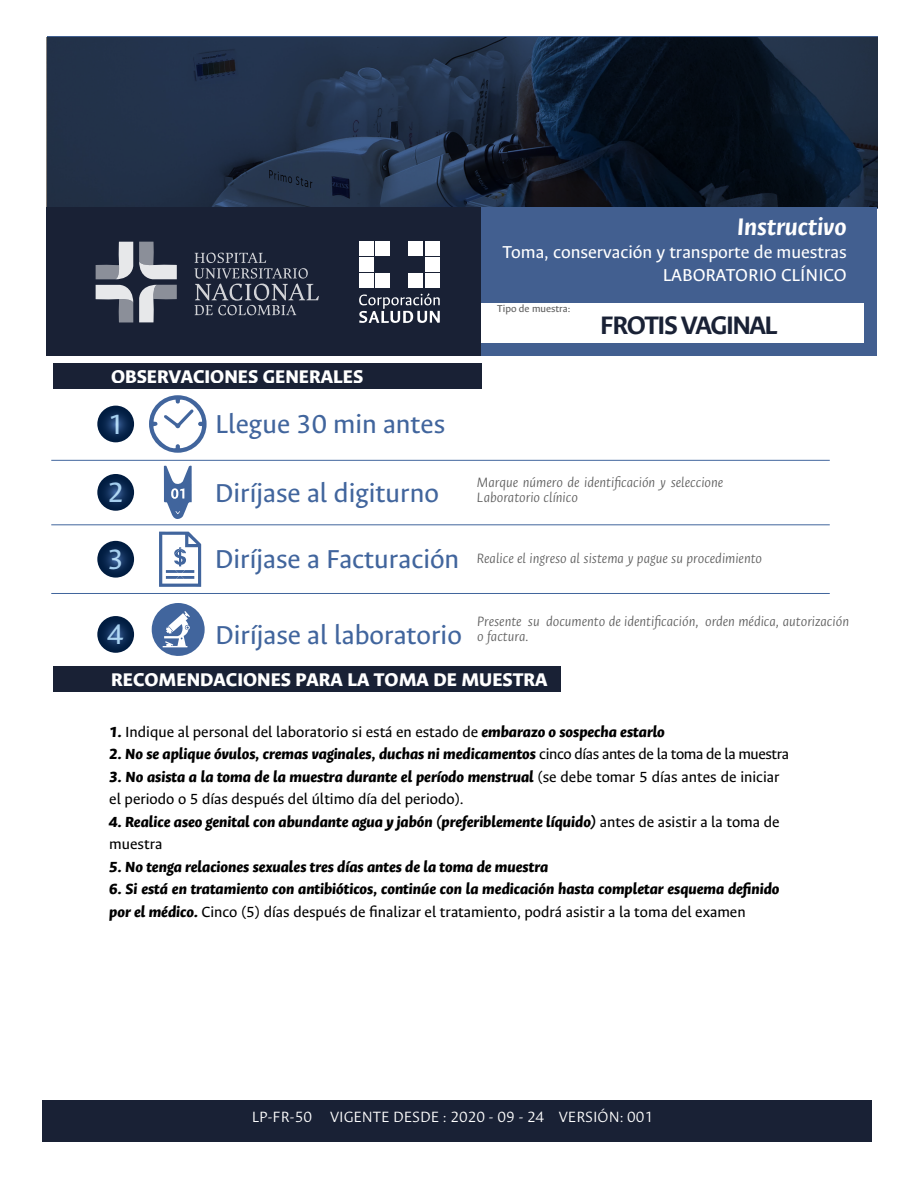
<style>
.page{position:relative;width:918px;height:1188px;background:#fff}
.page>*{position:absolute;margin:0;border:0;box-sizing:border-box;transform-origin:0 0}
.t1{font:31.5px "Ancizar Sans";color:#9ec3e5}
.t2{font:29.25px "Ancizar Sans";color:#41659d}
.t3{font:700 28.5px "Ancizar Sans";letter-spacing:-.05em;color:#192135}
.t4{font:italic 700 27px "Ancizar Sans";color:#fff}
.t5{font:800 20.7px "Ancizar Sans";color:#fff}
.t6{font:19.35px/23px "Ancizar Sans";color:#fff;text-align:right}
.t7{font:300 16.8px "Ancizar Sans";color:#fff}
.t8{font:italic 800 16.5px/22.5px "Ancizar Sans";color:#000}
.t9{font:16.5px/22.5px "Ancizar Sans";color:#000}
.t10{font:italic 300 15.3px/15.3px "Ancizar Sans";color:#606060}
.t11{font:11.1px "Ancizar Sans";color:#5d5d5d}
.s1{font-weight:800;font-style:italic}
.s2{font-weight:400;font-style:normal}
</style>
<div class="page">
<div style="left:53px;top:364px;width:429px;height:25px;background:#192135"></div>
<svg style="left:47px;top:36px;width:831px;height:172px;background:#19273c"></svg>
<div style="left:47px;top:208px;width:817px;height:148px;background:#192135"></div>
<svg style="left:96px;top:242px;width:81px;height:80px"></svg>
<svg style="left:194px;top:253px;width:125px;height:62px"></svg>
<div style="left:359px;top:242px;width:15px;height:14px;background:#fff"></div>
<div style="left:376px;top:242px;width:14px;height:14px;background:#fff"></div>
<div style="left:409px;top:242px;width:14px;height:14px;background:#fff"></div>
<div style="left:425px;top:242px;width:15px;height:14px;background:#fff"></div>
<div style="left:359px;top:258px;width:15px;height:14px;background:#fff"></div>
<div style="left:425px;top:258px;width:15px;height:14px;background:#fff"></div>
<div style="left:359px;top:274px;width:15px;height:14px;background:#fff"></div>
<div style="left:376px;top:274px;width:14px;height:14px;background:#fff"></div>
<div style="left:409px;top:274px;width:14px;height:14px;background:#fff"></div>
<div style="left:425px;top:274px;width:15px;height:14px;background:#fff"></div>
<svg style="left:359px;top:293px;width:81px;height:30px"></svg>
<div style="left:482px;top:208px;width:396px;height:148px;background:#425f90"></div>
<div style="left:482px;top:303px;width:382px;height:40px;background:#fff"></div>
<div style="left:53px;top:667px;width:508px;height:25px;background:#192135"></div>
<div style="left:42px;top:1100px;width:829px;height:42px;background:#192135"></div>
<svg style="left:149px;top:395px;width:58px;height:58px"></svg>
<svg style="left:164px;top:465px;width:28px;height:54px"></svg>
<svg style="left:159px;top:532px;width:42px;height:55px"></svg>
<svg style="left:97px;top:406px;width:37px;height:36px"></svg>
<svg style="left:97px;top:474px;width:37px;height:37px"></svg>
<svg style="left:97px;top:541px;width:37px;height:37px"></svg>
<svg style="left:97px;top:616px;width:37px;height:37px"></svg>
<hr style="left:51px;top:460px;width:779px;height:1px;background:#41659d">
<hr style="left:51px;top:524px;width:779px;height:1px;background:#41659d">
<hr style="left:51px;top:593px;width:779px;height:1px;background:#41659d">
<svg style="left:152px;top:603px;width:53px;height:53px"></svg>
<p class="t5" style="left:111px;top:365px;width:254px">OBSERVACIONES GENERALES</p>
<h1 class="t1" style="left:107px;top:407px;width:18px">1</h1>
<h2 class="t2" style="left:215px;top:408px;width:232px">Llegue 30 min antes</h2>
<h1 class="t1" style="left:107px;top:475px;width:18px">2</h1>
<h2 class="t2" style="left:215px;top:476px;width:226px">Diríjase al digiturno</h2>
<h1 class="t1" style="left:107px;top:542px;width:18px">3</h1>
<h2 class="t2" style="left:215px;top:543px;width:246px">Diríjase a Facturación</h2>
<h3 class="t4" style="left:737px;top:211px;width:111px">Instructivo</h3>
<p class="t6" style="left:503px;top:241px;width:346px">Toma, conservación y transporte de muestras<br>LABORATORIO CLÍNICO</p>
<p class="t11" style="left:497px;top:303px;width:75px">Tipo de muestra:</p>
<h3 class="t3" style="left:600px;top:309px;width:179px">FROTIS VAGINAL</h3>
<p class="t10" style="left:477px;top:475px;width:248px">Marque número de identificación y seleccione<br>Laboratorio clínico</p>
<p class="t10" style="left:477px;top:551px;width:287px">Realice el ingreso al sistema y pague su procedimiento</p>
<h1 class="t1" style="left:107px;top:617px;width:18px">4</h1>
<h2 class="t2" style="left:215px;top:618px;width:248px">Diríjase al laboratorio</h2>
<p class="t10" style="left:477px;top:614px;width:373px">Presente su documento de identificación, orden médica, autorización o factura.</p>
<p class="t5" style="left:111px;top:668px;width:438px">RECOMENDACIONES PARA LA TOMA DE MUESTRA</p>
<p class="t9" style="left:109px;top:720px;width:557px"><span class="s1">1.</span> Indique al personal del laboratorio si está en estado de <span class="s1">embarazo o sospecha estarlo</span></p>
<p class="t8" style="left:109px;top:743px;width:681px">2. No se aplique óvulos, cremas vaginales, duchas ni medicamentos <span class="s2">cinco días antes de la toma de la muestra</span></p>
<p class="t9" style="left:109px;top:765px;width:672px"><span class="s1">3. No asista a la toma de la muestra durante el período menstrual</span> (se debe tomar 5 días antes de iniciar el periodo o 5 días después del último día del periodo).</p>
<p class="t8" style="left:109px;top:810px;width:672px">4. Realice aseo genital con abundante agua y jabón (preferiblemente líquido) <span class="s2">antes de asistir a la toma de muestra</span></p>
<p class="t8" style="left:109px;top:855px;width:440px">5. No tenga relaciones sexuales tres días antes de la toma de muestra</p>
<p class="t8" style="left:109px;top:878px;width:672px">6. Si está en tratamiento con antibióticos, continúe con la medicación hasta completar esquema definido por el médico. <span class="s2">Cinco (5) días después de finalizar el tratamiento, podrá asistir a la toma del examen</span></p>
<p class="t7" style="left:252px;top:1107px;width:403px">LP-FR-50 VIGENTE DESDE : 2020 - 09 - 24 VERSIÓN: 001</p>
</div>
